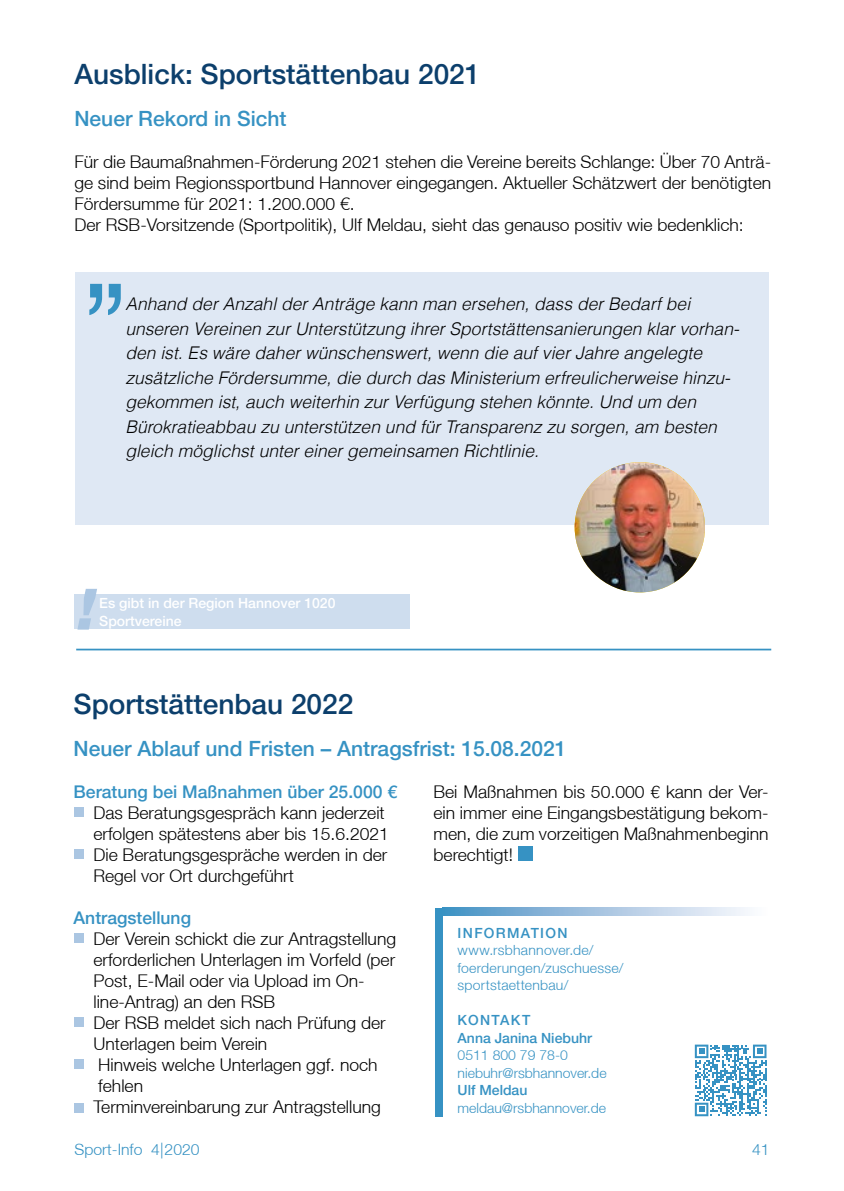
<style>
.page{position:relative;width:844px;height:1191px;background:#fff}
.page>*{position:absolute;margin:0;border:0;box-sizing:border-box;transform-origin:0 0}
.t1{font:500 28px "Helvetica Neue LT";color:#0c3f6c}
.t2{font:500 21px "Helvetica Neue LT";color:#3692c3}
.t3{font:300 17.5px/21px "Helvetica Neue LT";color:#000}
.t4{font:italic 300 17.5px/24.5px "Helvetica LT";color:#000}
.t5{font:500 17.5px "Helvetica Neue LT";color:#3692c3}
.t6{font:300 15.75px "Helvetica Neue LT";color:#3692c3}
.t7{font:300 14px/17.5px "Helvetica Neue LT";letter-spacing:.005em;color:#3692c3}
.t8{font:500 14px/17.5px "Helvetica Neue LT";color:#fff}
.t9{font:500 14px/17.5px "Helvetica Neue LT";color:#3692c3}
.t10{font:500 14px "Helvetica Neue LT";letter-spacing:.095em;color:#3692c3}
.s1{font-family:"Helvetica LT"}
</style>
<div class="page">
<div style="left:74px;top:594px;width:335px;height:35px;background:#ceddee"></div>
<svg style="left:77px;top:589px;width:20px;height:40px"></svg>
<hr style="left:76px;top:648px;width:695px;height:2px;background:#3692c3">
<div style="left:76px;top:273px;width:692px;height:252px;background:#dfe8f4"></div>
<svg style="left:108px;top:284px;width:13px;height:31px"></svg>
<svg style="left:89px;top:284px;width:13px;height:31px"></svg>
<div style="left:517px;top:846px;width:15px;height:15px;background:#3692c3"></div>
<div style="left:435px;top:908px;width:7px;height:208px;background:#3692c3"></div>
<svg style="left:442px;top:908px;width:306px;height:7px;background:#a0c3df"></svg>
<svg style="left:694px;top:1044px;width:72px;height:72px"></svg>
<div style="left:74px;top:807px;width:10px;height:10px;background:#abc6e2"></div>
<div style="left:74px;top:849px;width:10px;height:9px;background:#abc6e2"></div>
<div style="left:74px;top:933px;width:10px;height:10px;background:#abc6e2"></div>
<div style="left:74px;top:1017px;width:10px;height:10px;background:#abc6e2"></div>
<div style="left:74px;top:1102px;width:10px;height:10px;background:#abc6e2"></div>
<div style="left:74px;top:1059px;width:10px;height:10px;background:#abc6e2"></div>
<img style="left:574px;top:462px;width:130px;height:130px;border-radius:65px">
<h1 class="t1" style="left:74px;top:57px;width:407px">Ausblick: Sportstättenbau 2021</h1>
<p class="t2" style="left:74px;top:106px;width:214px">Neuer Rekord in Sicht</p>
<p class="t3" style="left:74px;top:151px;width:698px">Für die Baumaßnahmen-Förderung 2021 stehen die Vereine bereits Schlange: Über 70 Anträ&shy;ge sind beim Regionssportbund Hannover eingegangen. Aktueller Schätzwert der benötigten Fördersumme für 2021: 1.200.000 €.<br>Der RSB-Vorsitzende (Sportpolitik), Ulf Meldau, sieht das genauso positiv wie bedenklich:</p>
<p class="t4" style="left:125px;top:292px;width:615px">Anhand der Anzahl der Anträge kann man ersehen, dass der Bedarf bei unseren Vereinen zur Unterstützung ihrer Sportstättensanierungen klar vorhan&shy;den ist. Es wäre daher wünschenswert, wenn die auf vier Jahre angelegte zusätzliche Fördersumme, die durch das Ministerium erfreulicherweise hinzu&shy;gekommen ist, auch weiterhin zur Verfügung stehen könnte. Und um den Bürokratieabbau zu unterstützen und für Transparenz zu sorgen, am besten gleich möglichst unter einer gemeinsamen Richtlinie.</p>
<p class="t8" style="left:99px;top:594px;width:238px">Es gibt in der Region Hannover 1020<br>Sportvereine</p>
<h1 class="t1" style="left:74px;top:687px;width:281px">Sportstättenbau 2022</h1>
<p class="t2" style="left:74px;top:736px;width:494px">Neuer Ablauf und Fristen – Antragsfrist: 15.08.2021</p>
<p class="t5" style="left:74px;top:781px;width:325px">Beratung bei Maßnahmen über 25.000 €</p>
<p class="t3" style="left:74px;top:802px;width:317px;text-align:right">• Das Beratungsgespräch kann jederzeit erfolgen spätestens aber bis 15.6.2021</p>
<p class="t3" style="left:93px;top:844px;width:295px;text-indent:-20px">• Die Beratungsgespräche werden in der<br>Regel vor Ort durchgeführt</p>
<p class="t5" style="left:74px;top:907px;width:119px">Antragstellung</p>
<p class="t3" style="left:93px;top:928px;width:304px;text-indent:-20px">• Der Verein schickt die zur Antragstellung erforderlichen Unterlagen im Vorfeld (per Post, E-Mail oder via Upload im On&shy;line-Antrag) an den RSB</p>
<p class="t3" style="left:93px;top:1012px;width:294px;text-indent:-20px">• Der RSB meldet sich nach Prüfung der<br>Unterlagen beim Verein</p>
<p class="t3" style="left:98px;top:1054px;width:281px;text-indent:-25px">• Hinweis welche Unterlagen ggf. noch fehlen</p>
<p class="t3" style="left:74px;top:1096px;width:309px">• Terminvereinbarung zur Antragstellung</p>
<p class="t3" style="left:433px;top:781px;width:336px;text-align:justify">Bei Maßnahmen bis 50.000 <span class="s1">€</span> kann der Ver&shy;ein immer eine Eingangsbestätigung bekom&shy;men, die zum vorzeitigen Maßnahmenbeginn berechtigt!</p>
<p class="t10" style="left:457px;top:924px;width:111px">INFORMATION</p>
<p class="t7" style="left:457px;top:941px;width:167px">www.rsbhannover.de/ foerderungen/zuschuesse/ sportstaettenbau/</p>
<p class="t9" style="left:457px;top:1011px;width:136px">KONTAKT<br>Anna Janina Niebuhr</p>
<p class="t7" style="left:457px;top:1046px;width:150px">0511 800 79 78-0 niebuhr@rsbhannover.de</p>
<p class="t9" style="left:457px;top:1081px;width:71px">Ulf Meldau</p>
<p class="t7" style="left:457px;top:1098px;width:150px">meldau@rsbhannover.de</p>
<p class="t6" style="left:74px;top:1140px;width:127px">Sport-Info 4|2020</p>
<p class="t6" style="left:751px;top:1140px;width:19px">41</p>
</div>
